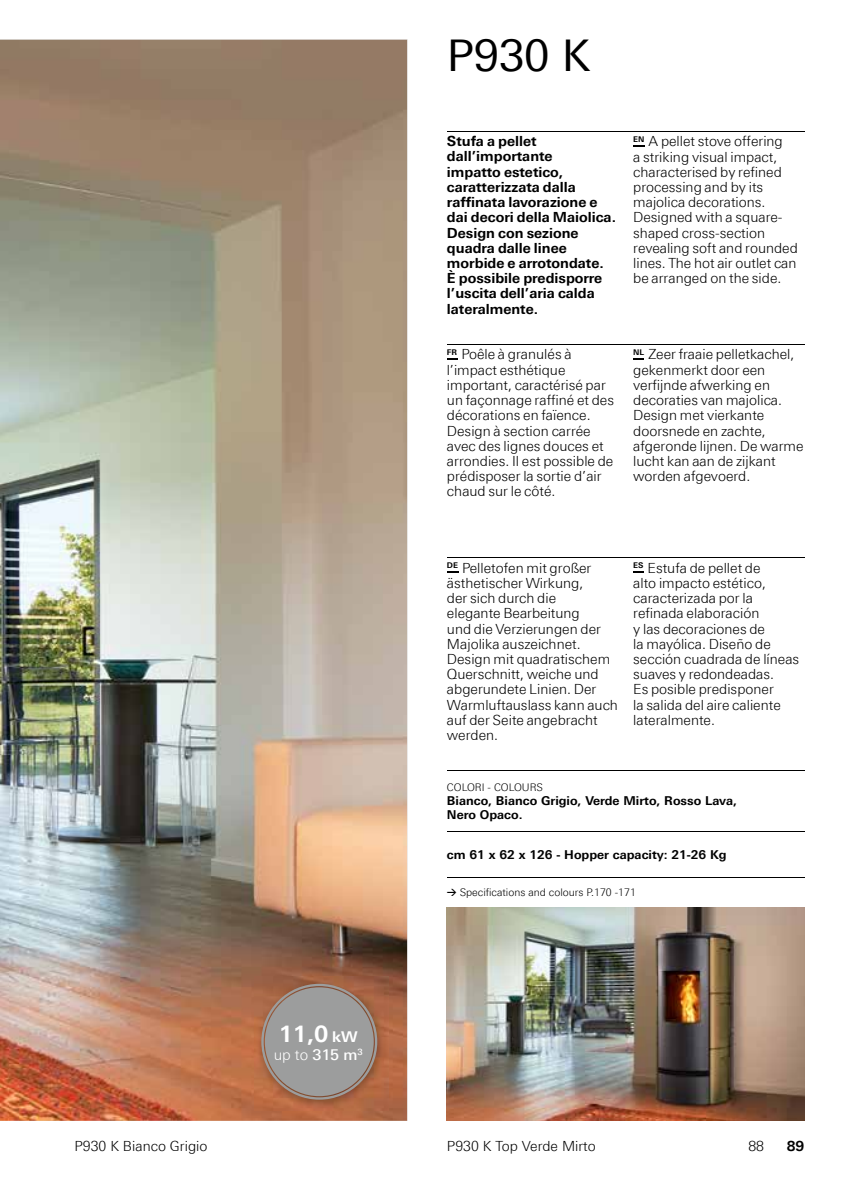
<style>
.page{position:relative;width:844px;height:1191px;background:#fff}
.page>*{position:absolute;margin:0;border:0;box-sizing:border-box;transform-origin:0 0}
.t1{font:43.75px "Linotype Univers 430";color:#000}
.t2{font:700 22.75px "Linotype Univers 630";color:#fff}
.t3{font:300 14.88px "Linotype Univers 330";color:#fff}
.t4{font:300 14px/15.2px "Linotype Univers 330";color:#000}
.t5{font:700 14px/15.2px "Linotype Univers 630";color:#000}
.t6{font:700 12.25px/14px "Linotype Univers 630";color:#000}
.t7{font:300 10.5px "Linotype Univers 330";color:#000}
.s1{font-size:14.88px}
.s2{font-family:"Linotype Univers 530";font-weight:500}
.s3{font-family:"Theinhardt";font-weight:500}
</style>
<div class="page">
<hr style="left:447px;top:770px;width:357px;height:1px;background:#000">
<img style="left:0;top:40px;width:407px;height:1080px">
<hr style="left:447px;top:131px;width:357px;height:1px;background:#000">
<hr style="left:447px;top:557px;width:357px;height:1px;background:#000">
<hr style="left:447px;top:344px;width:357px;height:1px;background:#000">
<svg style="left:633px;top:145px;width:11px;height:2px"></svg>
<hr style="left:447px;top:831px;width:357px;height:1px;background:#000">
<hr style="left:447px;top:877px;width:357px;height:1px;background:#000">
<img style="left:447px;top:907px;width:357px;height:213px">
<img style="left:254px;top:976px;width:134px;height:135px">
<svg style="left:261px;top:983px;width:116px;height:116px;background:#9d8e85"></svg>
<p class="t4" style="left:74px;top:1138px;width:134px">P930 K Bianco Grigio</p>
<h2 class="t2" style="left:278px;top:1020px;width:81px">11,0 <span class="s1">kW</span></h2>
<p class="t3" style="left:274px;top:1045px;width:90px">up to <span class="s2">315 m</span><sup>3</sup></p>
<h1 class="t1" style="left:447px;top:31px;width:145px">P930 K</h1>
<p class="t5" style="left:447px;top:134px;width:170px">Stufa a pellet dall’importante<br>impatto estetico, caratterizzata dalla raffinata lavorazione e dai decori della Maiolica.<br>Design con sezione quadra dalle linee morbide e arrotondate.<br>È possibile predisporre l’uscita dell’aria calda lateralmente.</p>
<p class="t4" style="left:447px;top:347px;width:169px"><sup>FR</sup> Poêle à granulés à l’impact esthétique important, caractérisé par un façonnage raffiné et des décorations en faïence.<br>Design à section carrée avec des lignes douces et arrondies. Il est possible de prédisposer la sortie d’air chaud sur le côté.</p>
<p class="t4" style="left:633px;top:134px;width:166px"><sup>EN</sup> A pellet stove offering<br>a striking visual impact, characterised by refined processing and by its majolica decorations.<br>Designed with a square&shy;shaped cross-section revealing soft and rounded lines. The hot air outlet can be arranged on the side.</p>
<p class="t4" style="left:633px;top:347px;width:172px"><sup>NL</sup> Zeer fraaie pelletkachel, gekenmerkt door een verfijnde afwerking en decoraties van majolica.<br>Design met vierkante doorsnede en zachte, afgeronde lijnen. De warme lucht kan aan de zijkant worden afgevoerd.</p>
<p class="t4" style="left:447px;top:560px;width:172px"><sup>DE</sup> Pelletofen mit großer ästhetischer Wirkung,<br>der sich durch die<br>elegante Bearbeitung<br>und die Verzierungen der<br>Majolika auszeichnet.<br>Design mit quadratischem<br>Querschnitt, weiche und abgerundete Linien. Der<br>Warmluftauslass kann auch auf der Seite angebracht werden.</p>
<p class="t4" style="left:633px;top:560px;width:167px"><sup>ES</sup> Estufa de pellet de<br>alto impacto estético, caracterizada por la refinada elaboración<br>y las decoraciones de<br>la mayólica. Diseño de sección cuadrada de líneas suaves y redondeadas.<br>Es posible predisponer<br>la salida del aire caliente lateralmente.</p>
<p class="t7" style="left:447px;top:781px;width:98px">COLORI - COLOURS</p>
<p class="t6" style="left:447px;top:793px;width:291px">Bianco, Bianco Grigio, Verde Mirto, Rosso Lava,<br>Nero Opaco.</p>
<p class="t6" style="left:447px;top:847px;width:281px">cm 61 x 62 x 126 - Hopper capacity: 21-26 Kg</p>
<p class="t7" style="left:447px;top:886px;width:190px"><span class="s3">→</span> Specifications and colours P.170 -171</p>
<p class="t4" style="left:447px;top:1138px;width:150px">P930 K Top Verde Mirto</p>
<p class="t4" style="left:748px;top:1138px;width:17px">88</p>
<p class="t5" style="left:786px;top:1138px;width:19px">89</p>
</div>
